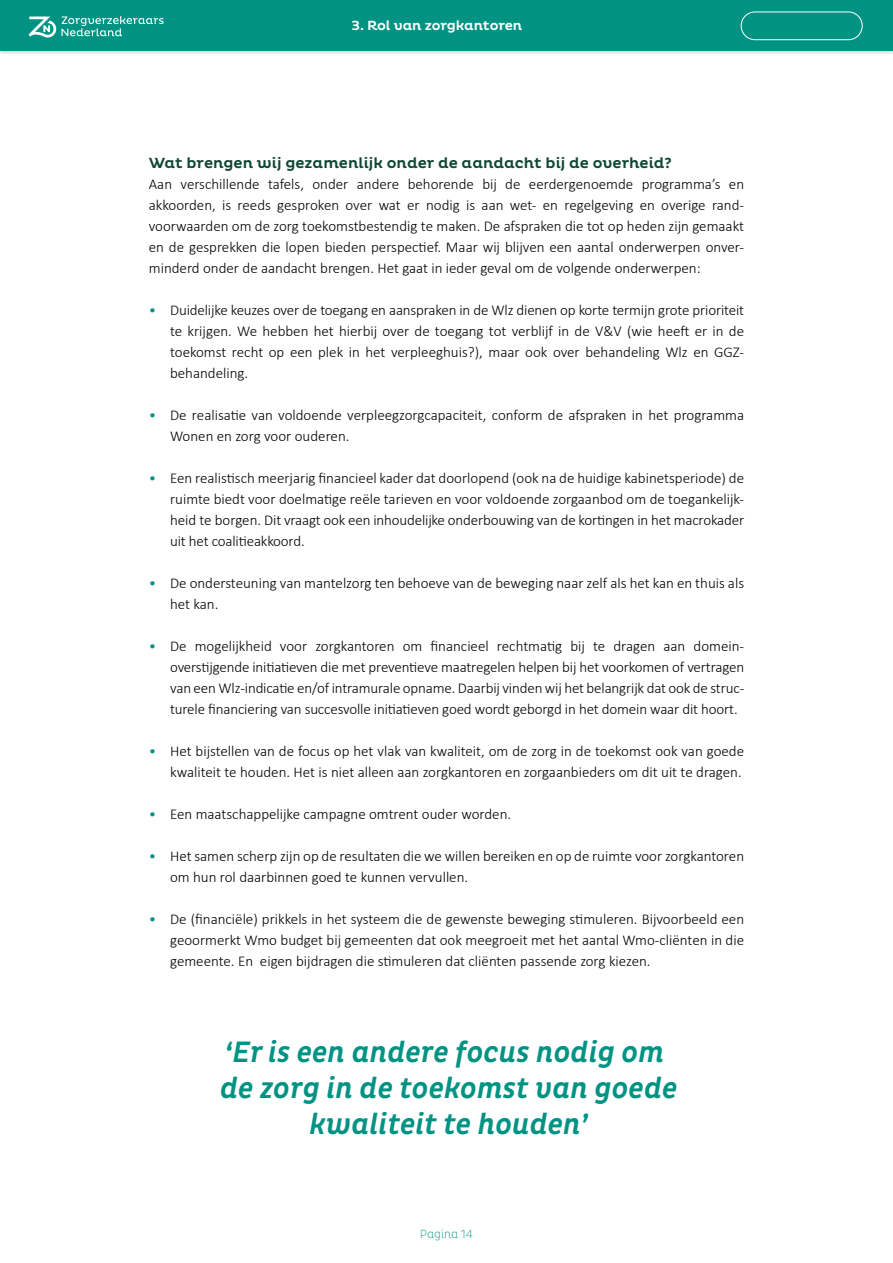
<style>
.page{position:relative;width:893px;height:1263px;background:#fff}
.page>*{position:absolute;margin:0;border:0;box-sizing:border-box;transform-origin:0 0}
.t1{font:italic 500 30px/36px "Pluto Cond";color:#009383;text-align:center}
.t2{font:300 15px/21px "Calibri";color:#000;text-align:justify}
.t3{font:500 15px "Pluto";color:#0f4735}
.t4{font:500 13.5px "Pluto";letter-spacing:-.01em;color:#fff}
.t5{font:200 12px "Pluto Cond";color:#009383}
.s1{color:#009383}
</style>
<div class="page">
<div style="left:0;top:0;width:893px;height:56px;background:#000;opacity:.4"></div>
<div style="left:0;top:0;width:893px;height:50px;background:#009383"></div>
<div style="left:741px;top:12px;width:121px;height:28px;border:1px solid #fff;border-radius:14px"></div>
<svg style="left:28px;top:16px;width:136px;height:21px"></svg>
<p class="t4" style="left:351px;top:18px;width:172px">3. Rol van zorgkantoren</p>
<p class="t3" style="left:149px;top:154px;width:525px">Wat brengen wij gezamenlijk onder de aandacht bij de overheid?</p>
<p class="t2" style="left:149px;top:173px;width:597px">Aan verschillende tafels, onder andere behorende bij de eerdergenoemde programma’s en</p>
<p class="t2" style="left:149px;top:194px;width:597px">akkoorden, is reeds gesproken over wat er nodig is aan wet- en regelgeving en overige rand-</p>
<p class="t2" style="left:149px;top:215px;width:597px">voorwaarden om de zorg toekomstbestendig te maken. De afspraken die tot op heden zijn gemaakt</p>
<p class="t2" style="left:149px;top:236px;width:597px">en de gesprekken die lopen bieden perspectief. Maar wij blijven een aantal onderwerpen onver-</p>
<p class="t2" style="left:149px;top:257px;width:553px">minderd onder de aandacht brengen. Het gaat in ieder geval om de volgende onderwerpen:</p>
<p class="t2" style="left:170px;top:299px;width:576px;text-indent:-21px"><span class="s1">•</span> Duidelijke keuzes over de toegang en aanspraken in de Wlz dienen op korte termijn grote prioriteit te krijgen. We hebben het hierbij over de toegang tot verblijf in de V&amp;V (wie heeft er in de toekomst recht op een plek in het verpleeghuis?), maar ook over behandeling Wlz en GGZ&shy;behandeling.</p>
<p class="t2" style="left:170px;top:404px;width:576px;text-indent:-21px"><span class="s1">•</span> De realisatie van voldoende verpleegzorgcapaciteit, conform de afspraken in het programma<br>Wonen en zorg voor ouderen.</p>
<p class="t2" style="left:170px;top:467px;width:576px;text-indent:-21px"><span class="s1">•</span> Een realistisch meerjarig financieel kader dat doorlopend (ook na de huidige kabinetsperiode) de ruimte biedt voor doelmatige reële tarieven en voor voldoende zorgaanbod om de toegankelijk&shy;heid te borgen. Dit vraagt ook een inhoudelijke onderbouwing van de kortingen in het macrokader uit het coalitieakkoord.</p>
<p class="t2" style="left:170px;top:572px;width:576px;text-indent:-21px"><span class="s1">•</span> De ondersteuning van mantelzorg ten behoeve van de beweging naar zelf als het kan en thuis als het kan.</p>
<p class="t2" style="left:170px;top:635px;width:576px;text-indent:-21px"><span class="s1">•</span> De mogelijkheid voor zorgkantoren om financieel rechtmatig bij te dragen aan domein&shy;overstijgende initiatieven die met preventieve maatregelen helpen bij het voorkomen of vertragen van een Wlz-indicatie en/of intramurale opname. Daarbij vinden wij het belangrijk dat ook de struc&shy;turele financiering van succesvolle initiatieven goed wordt geborgd in het domein waar dit hoort.</p>
<p class="t2" style="left:149px;top:740px;width:597px;text-align:right"><span class="s1">•</span> Het bijstellen van de focus op het vlak van kwaliteit, om de zorg in de toekomst ook van goede kwaliteit te houden. Het is niet alleen aan zorgkantoren en zorgaanbieders om dit uit te dragen.</p>
<p class="t2" style="left:149px;top:803px;width:364px"><span class="s1">•</span> Een maatschappelijke campagne omtrent ouder worden.</p>
<p class="t2" style="left:170px;top:845px;width:576px;text-indent:-21px"><span class="s1">•</span> Het samen scherp zijn op de resultaten die we willen bereiken en op de ruimte voor zorgkantoren om hun rol daarbinnen goed te kunnen vervullen.</p>
<p class="t2" style="left:170px;top:908px;width:576px;text-indent:-21px"><span class="s1">•</span> De (financiële) prikkels in het systeem die de gewenste beweging stimuleren. Bijvoorbeeld een geoormerkt Wmo budget bij gemeenten dat ook meegroeit met het aantal Wmo-cliënten in die gemeente. En eigen bijdragen die stimuleren dat cliënten passende zorg kiezen.</p>
<h2 class="t1" style="left:220px;top:1035px;width:459px">‘Er is een andere focus nodig om de zorg in de toekomst van goede kwaliteit te houden’</h2>
<p class="t5" style="left:420px;top:1227px;width:55px">Pagina 14</p>
</div>
